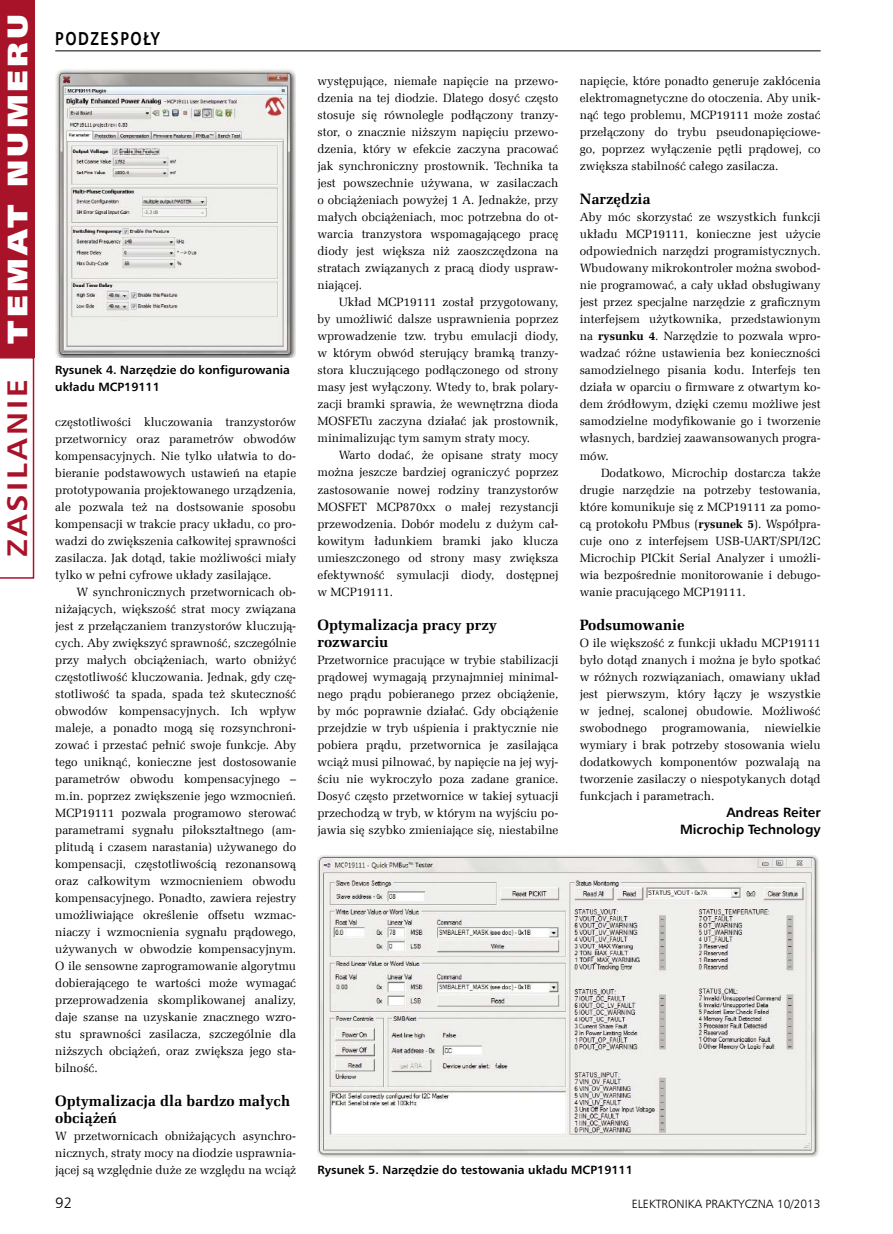
<style>
.page{position:relative;width:893px;height:1234px;background:#fff}
.page>*{position:absolute;margin:0;border:0;box-sizing:border-box;transform-origin:0 0}
.t1{font:28.5px "Humnst 777 X Blk EU";letter-spacing:.1em;color:#fff;scale:1.1 1}
.t2{font:700 28.5px "Humnst 777 EU";letter-spacing:.1em;color:#a9132a;scale:1.1 1}
.t3{font:700 18.75px "Humnst 777 EU";letter-spacing:.1em;color:#000;scale:.8 1}
.t4{font:700 15px/17px "Zapf Ellipt EU";color:#000}
.t5{font:15px "Humnst 777 Lt EU";color:#000}
.t6{font:700 13.5px/17px "Humnst 777 EU";color:#000;text-align:right}
.t7{font:12px/17px "Zapf Ellipt EU";color:#000;text-align:justify}
.t8{font:700 12px/17px "Humnst 777 EU";color:#000}
.t9{font:12px "Humnst 777 Lt EU";color:#000}
.s1{font-weight:700}
</style>
<div class="page">
<hr style="left:55px;top:51px;width:766px;height:1px;background:#000">
<div style="left:0;top:0;width:34px;height:357px;background:#a9132a"></div>
<svg style="left:0;top:357px;width:34px;height:221px"></svg>
<img style="left:55px;top:68px;width:241px;height:289px">
<img style="left:317px;top:855px;width:502px;height:302px">
<h1 class="t1" style="left:-1px;top:343px;width:301px;rotate:-90deg">TEMAT NUMERU</h1>
<h1 class="t2" style="left:-1px;top:557px;width:163px;rotate:-90deg">ZASILANIE</h1>
<h2 class="t3" style="left:55px;top:27px;width:132px">PODZESPOŁY</h2>
<p class="t8" style="left:55px;top:361px;width:236px">Rysunek 4. Narzędzie do konfigurowania układu MCP19111</p>
<p class="t7" style="left:55px;top:413px;width:242px">częstotliwości kluczowania tranzystorów przetwornicy oraz parametrów obwodów kompensacyjnych. Nie tylko ułatwia to do&shy;bieranie podstawowych ustawień na etapie prototypowania projektowanego urządzenia, ale pozwala też na dostsowanie sposobu kompensacji w trakcie pracy układu, co pro&shy;wadzi do zwiększenia całkowitej sprawności zasilacza. Jak dotąd, takie możliwości miały tylko w pełni cyfrowe układy zasilające.</p>
<p class="t7" style="left:55px;top:583px;width:242px;text-indent:21px">W synchronicznych przetwornicach ob&shy;niżających, większość strat mocy związana jest z przełączaniem tranzystorów kluczują&shy;cych. Aby zwiększyć sprawność, szczególnie przy małych obciążeniach, warto obniżyć częstotliwość kluczowania. Jednak, gdy czę&shy;stotliwość ta spada, spada też skuteczność obwodów kompensacyjnych. Ich wpływ maleje, a ponadto mogą się rozsynchroni&shy;zować i przestać pełnić swoje funkcje. Aby tego uniknąć, konieczne jest dostosowanie parametrów obwodu kompensacyjnego – m.in. poprzez zwiększenie jego wzmocnień.<br>MCP19111 pozwala programowo sterować parametrami sygnału piłokształtnego (am&shy;plitudą i czasem narastania) używanego do kompensacji, częstotliwością rezonansową oraz całkowitym wzmocnieniem obwodu kompensacyjnego. Ponadto, zawiera rejestry umożliwiające określenie offsetu wzmac&shy;niaczy i wzmocnienia sygnału prądowego, używanych w obwodzie kompensacyjnym.<br>O ile sensowne zaprogramowanie algorytmu dobierającego te wartości może wymagać przeprowadzenia skomplikowanej analizy, daje szanse na uzyskanie znacznego wzro&shy;stu sprawności zasilacza, szczególnie dla niższych obciążeń, oraz zwiększa jego sta&shy;bilność.</p>
<p class="t4" style="left:55px;top:1092px;width:236px">Optymalizacja dla bardzo małych obciążeń</p>
<p class="t7" style="left:55px;top:1127px;width:242px">W przetwornicach obniżających asynchro&shy;nicznych, straty mocy na diodzie usprawnia&shy;jącej są względnie duże ze względu na wciąż</p>
<p class="t7" style="left:317px;top:73px;width:242px">występujące, niemałe napięcie na przewo&shy;dzenia na tej diodzie. Dlatego dosyć często stosuje się równolegle podłączony tranzy&shy;stor, o znacznie niższym napięciu przewo&shy;dzenia, który w efekcie zaczyna pracować jak synchroniczny prostownik. Technika ta jest powszechnie używana, w zasilaczach o obciążeniach powyżej 1 A. Jednakże, przy małych obciążeniach, moc potrzebna do ot&shy;warcia tranzystora wspomagającego pracę diody jest większa niż zaoszczędzona na stratach związanych z pracą diody uspraw&shy;niającej.</p>
<p class="t7" style="left:317px;top:294px;width:242px;text-indent:21px">Układ MCP19111 został przygotowany, by umożliwić dalsze usprawnienia poprzez wprowadzenie tzw. trybu emulacji diody, w którym obwód sterujący bramką tranzy&shy;stora kluczującego podłączonego od strony masy jest wyłączony. Wtedy to, brak polary&shy;zacji bramki sprawia, że wewnętrzna dioda MOSFETu zaczyna działać jak prostownik, minimalizując tym samym straty mocy.</p>
<p class="t7" style="left:317px;top:447px;width:242px;text-indent:21px">Warto dodać, że opisane straty mocy można jeszcze bardziej ograniczyć poprzez zastosowanie nowej rodziny tranzystorów MOSFET MCP870xx o małej rezystancji przewodzenia. Dobór modelu z dużym cał&shy;kowitym ładunkiem bramki jako klucza umieszczonego od strony masy zwiększa efektywność symulacji diody, dostępnej w MCP19111.</p>
<p class="t4" style="left:317px;top:616px;width:181px">Optymalizacja pracy przy rozwarciu</p>
<p class="t7" style="left:317px;top:651px;width:242px">Przetwornice pracujące w trybie stabilizacji prądowej wymagają przynajmniej minimal&shy;nego prądu pobieranego przez obciążenie, by móc poprawnie działać. Gdy obciążenie przejdzie w tryb uśpienia i praktycznie nie pobiera prądu, przetwornica je zasilająca wciąż musi pilnować, by napięcie na jej wyj&shy;ściu nie wykroczyło poza zadane granice.<br>Dosyć często przetwornice w takiej sytuacji przechodzą w tryb, w którym na wyjściu po&shy;jawia się szybko zmieniające się, niestabilne</p>
<p class="t7" style="left:580px;top:73px;width:242px">napięcie, które ponadto generuje zakłócenia elektromagnetyczne do otoczenia. Aby unik&shy;nąć tego problemu, MCP19111 może zostać przełączony do trybu pseudonapięciowe&shy;go, poprzez wyłączenie pętli prądowej, co zwiększa stabilność całego zasilacza.</p>
<p class="t4" style="left:580px;top:191px;width:72px">Narzędzia</p>
<p class="t7" style="left:580px;top:209px;width:242px">Aby móc skorzystać ze wszystkich funkcji układu MCP19111, konieczne jest użycie odpowiednich narzędzi programistycznych.<br>Wbudowany mikrokontroler można swobod&shy;nie programować, a cały układ obsługiwany jest przez specjalne narzędzie z graficznym interfejsem użytkownika, przedstawionym na <span class="s1">rysunku 4</span>. Narzędzie to pozwala wpro&shy;wadzać różne ustawienia bez konieczności samodzielnego pisania kodu. Interfejs ten działa w oparciu o firmware z otwartym ko&shy;dem źródłowym, dzięki czemu możliwe jest samodzielne modyfikowanie go i tworzenie własnych, bardziej zaawansowanych progra&shy;mów.</p>
<p class="t7" style="left:580px;top:464px;width:242px;text-indent:21px">Dodatkowo, Microchip dostarcza także drugie narzędzie na potrzeby testowania, które komunikuje się z MCP19111 za pomo&shy;cą protokołu PMbus (<span class="s1">rysunek 5</span>). Współpra&shy;cuje ono z interfejsem USB-UART/SPI/I2C Microchip PICkit Serial Analyzer i umożli&shy;wia bezpośrednie monitorowanie i debugo&shy;wanie pracującego MCP19111.</p>
<p class="t4" style="left:580px;top:616px;width:106px">Podsumowanie</p>
<p class="t7" style="left:580px;top:634px;width:242px">O ile większość z funkcji układu MCP19111 było dotąd znanych i można je było spotkać w różnych rozwiązaniach, omawiany układ jest pierwszym, który łączy je wszystkie w jednej, scalonej obudowie. Możliwość swobodnego programowania, niewielkie wymiary i brak potrzeby stosowania wielu dodatkowych komponentów pozwalają na tworzenie zasilaczy o niespotykanych dotąd funkcjach i parametrach.</p>
<p class="t6" style="left:680px;top:803px;width:142px">Andreas Reiter<br>Microchip Technology</p>
<p class="t8" style="left:317px;top:1161px;width:317px">Rysunek 5. Narzędzie do testowania układu MCP19111</p>
<p class="t5" style="left:55px;top:1193px;width:18px">92</p>
<p class="t9" style="left:632px;top:1196px;width:191px">ELEKTRONIKA PRAKTYCZNA 10/2013</p>
</div>
